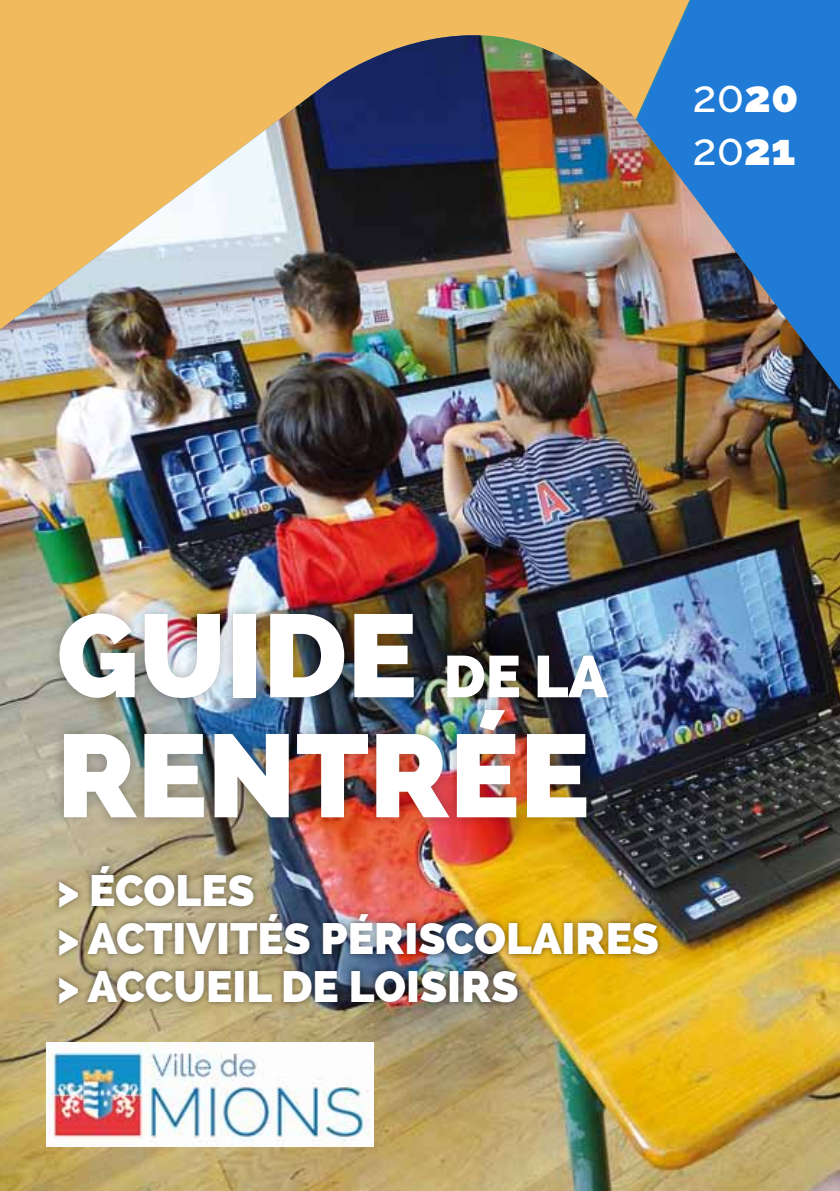
<style>
.page{position:relative;width:840px;height:1191px;background:#fff}
.page>*{position:absolute;margin:0;border:0;box-sizing:border-box;transform-origin:0 0}
.t1{font:800 117.2px/120px "Raleway";color:#fff}
.t2{font:500 44.6px/53.6px "Raleway";color:#fff}
.t3{font:800 44px/48px "Raleway";color:#fff}
.s1{font-weight:800}
.s2{font-size:58.6px}
</style>
<div class="page">
<svg style="left:0;top:0;width:839px;height:35px;background:#c9af73"></svg>
<img style="left:0;top:35px;width:839px;height:1156px">
<div style="left:46px;top:600px;width:571px;height:229px;background:#000;opacity:.3"></div>
<img style="left:47px;top:1042px;width:326px;height:104px">
<div style="left:53px;top:859px;width:610px;height:150px;background:#000;opacity:.5"></div>
<p class="t2" style="left:692px;top:69px;width:107px">20<span class="s1">20<br></span>20<span class="s1">21</span></p>
<h1 class="t1" style="left:57px;top:596px;width:552px">GUIDE <span class="s2">DE LA<br></span>RENTRÉE</h1>
<p class="t3" style="left:57px;top:867px;width:199px">&gt; ÉCOLES &gt; ACTI</p>
<p class="t3" style="left:57px;top:915px;width:603px;text-indent:130px">VITÉS PÉRISCOLAIRES &gt; ACCUEIL DE LOISIRS</p>
</div>
